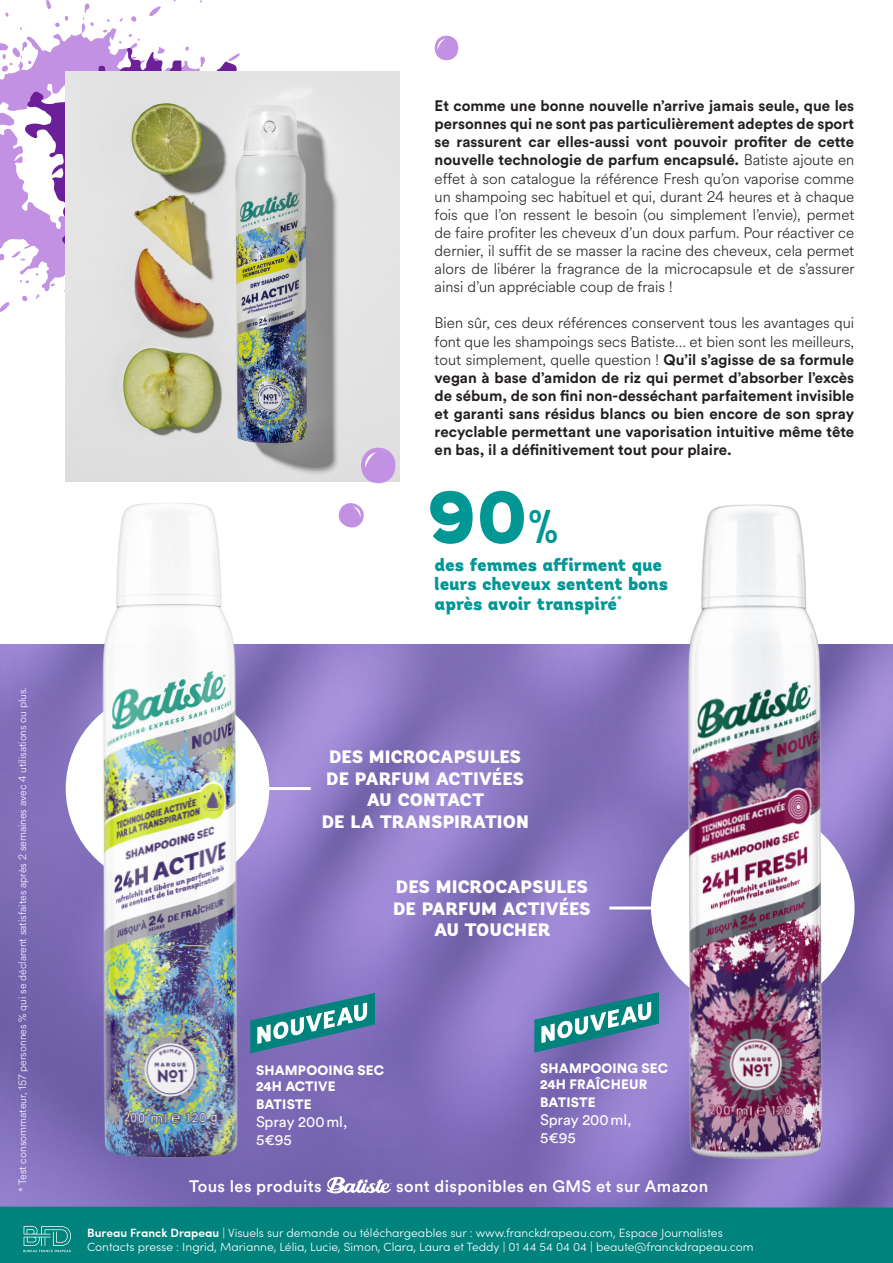
<style>
.page{position:relative;width:893px;height:1263px;background:#fff}
.page>*{position:absolute;margin:0;border:0;box-sizing:border-box;transform-origin:0 0}
.t1{font:900 74.4px "Andes";color:#009795}
.t2{font:900 18px "Andes";letter-spacing:-.025em;color:#fff}
.t3{font:900 18px "Andes";letter-spacing:-.01em;color:#009795}
.t4{font:900 18px "Andes";letter-spacing:-.065em;color:#fff}
.t5{font:500 16.5px "Circular Std";letter-spacing:.02em;color:#fff}
.t6{font:300 15.15px/18.1px "Circular Spotify Text";color:#231f20;text-align:justify}
.t7{font:700 15.15px/18.1px "Circular Std";color:#231f20;text-align:justify}
.t8{font:15px/18px "Circular Std";color:#fff}
.t9{font:900 13.5px "Circular Std";letter-spacing:.01em;color:#fff}
.t10{font:300 12px/14.4px "Sofia Pro";color:#fff}
.t11{font:300 10.5px "Circular Spotify Text";color:#fff}
.s1{font-family:"Circular Std";font-weight:700}
.s2{font-family:"Circular Spotify Text";font-weight:300}
.s3{font-size:47.25px}
.s4{font-weight:600}
</style>
<div class="page">
<img style="left:0;top:644px;width:893px;height:562px">
<div style="left:66px;top:689px;width:203px;height:198px;background:#fff;border-radius:50%"></div>
<div style="left:651px;top:806px;width:203px;height:204px;background:#fff;border-radius:50%"></div>
<img style="left:90px;top:503px;width:157px;height:689px">
<img style="left:674px;top:504px;width:157px;height:675px">
<div style="left:0;top:1206px;width:893px;height:57px;background:#00827d"></div>
<svg style="left:327px;top:1177px;width:65px;height:16px"></svg>
<svg style="left:23px;top:1226px;width:48px;height:26px"></svg>
<svg style="left:250px;top:993px;width:125px;height:60px;background:#5e89ab"></svg>
<svg style="left:534px;top:992px;width:125px;height:60px;background:#5f8bac"></svg>
<svg style="left:434px;top:36px;width:25px;height:24px"></svg>
<svg style="left:0;top:0;width:189px;height:331px"></svg>
<svg style="left:24px;top:48px;width:216px;height:233px"></svg>
<img style="left:66px;top:71px;width:334px;height:411px">
<svg style="left:355px;top:448px;width:45px;height:35px;background:#ceb1e2"></svg>
<svg style="left:338px;top:503px;width:26px;height:25px"></svg>
<hr style="left:268px;top:787px;width:43px;height:3px;background:#fff">
<hr style="left:609px;top:906px;width:43px;height:3px;background:#fff">
<p class="t11" style="left:15px;top:1192px;width:506px;rotate:-90deg">* Test consommateur, 157 personnes % qui se déclarent satisfaites après 2 semaines avec 4 utilisations ou plus.</p>
<p class="t6" style="left:435px;top:97px;width:421px"><span class="s1">Et comme une bonne nouvelle n’arrive jamais seule, que les personnes qui ne sont pas particulièrement adeptes de sport se rassurent car elles-aussi vont pouvoir profiter de cette nouvelle technologie de parfum encapsulé.</span> Batiste ajoute en effet à son catalogue la référence Fresh qu’on vaporise comme un shampoing sec habituel et qui, durant 24 heures et à chaque fois que l’on ressent le besoin (ou simplement l’envie), permet de faire profiter les cheveux d’un doux parfum. Pour réactiver ce dernier, il suffit de se masser la racine des cheveux, cela permet alors de libérer la fragrance de la microcapsule et de s’assurer ainsi d’un appréciable coup de frais !</p>
<p class="t7" style="left:435px;top:314px;width:421px"><span class="s2">Bien sûr, ces deux références conservent tous les avantages qui font que les shampoings secs Batiste… et bien sont les meilleurs, tout simplement, quelle question !</span> Qu’il s’agisse de sa formule vegan à base d’amidon de riz qui permet d’absorber l’excès de sébum, de son fini non-desséchant parfaitement invisible et garanti sans résidus blancs ou bien encore de son spray recyclable permettant une vaporisation intuitive même tête en bas, il a définitivement tout pour plaire.</p>
<p class="t1" style="left:426px;top:468px;width:134px">90<span class="s3">%</span></p>
<p class="t3" style="left:435px;top:552px;width:229px">des femmes affirment que</p>
<p class="t3" style="left:435px;top:572px;width:235px">leurs cheveux sentent bons</p>
<p class="t3" style="left:435px;top:591px;width:189px">après avoir transpiré<sup>*</sup></p>
<p class="t2" style="left:329px;top:745px;width:194px">DES MICROCAPSULES</p>
<p class="t2" style="left:326px;top:766px;width:200px">DE PARFUM ACTIVÉES</p>
<p class="t4" style="left:366px;top:788px;width:119px">AU CONTACT</p>
<p class="t2" style="left:322px;top:809px;width:209px">DE LA TRANSPIRATION</p>
<p class="t2" style="left:396px;top:875px;width:194px">DES MICROCAPSULES</p>
<p class="t2" style="left:393px;top:896px;width:200px">DE PARFUM ACTIVÉES</p>
<p class="t2" style="left:434px;top:918px;width:118px">AU TOUCHER</p>
<p class="t9" style="left:256px;top:1061px;width:130px">SHAMPOOING SEC</p>
<p class="t9" style="left:256px;top:1077px;width:81px">24H ACTIVE</p>
<p class="t9" style="left:256px;top:1095px;width:57px">BATISTE</p>
<p class="t8" style="left:256px;top:1112px;width:93px">Spray 200ml,</p>
<p class="t8" style="left:256px;top:1130px;width:37px">5€95</p>
<p class="t9" style="left:540px;top:1059px;width:130px">SHAMPOOING SEC</p>
<p class="t9" style="left:540px;top:1075px;width:108px">24H FRAÎCHEUR</p>
<p class="t9" style="left:540px;top:1093px;width:57px">BATISTE</p>
<p class="t8" style="left:540px;top:1110px;width:93px">Spray 200ml,<br>5€95</p>
<p class="t5" style="left:189px;top:1176px;width:134px">Tous les produits</p>
<p class="t5" style="left:396px;top:1176px;width:313px">sont disponibles en GMS et sur Amazon</p>
<p class="t10" style="left:87px;top:1225px;width:668px"><span class="s4">Bureau Franck Drapeau</span> | Visuels sur demande ou téléchargeables sur : www.franckdrapeau.com, Espace Journalistes<br>Contacts presse : Ingrid, Marianne, Lélia, Lucie, Simon, Clara, Laura et Teddy | 01 44 54 04 04 | beaute@franckdrapeau.com</p>
</div>
